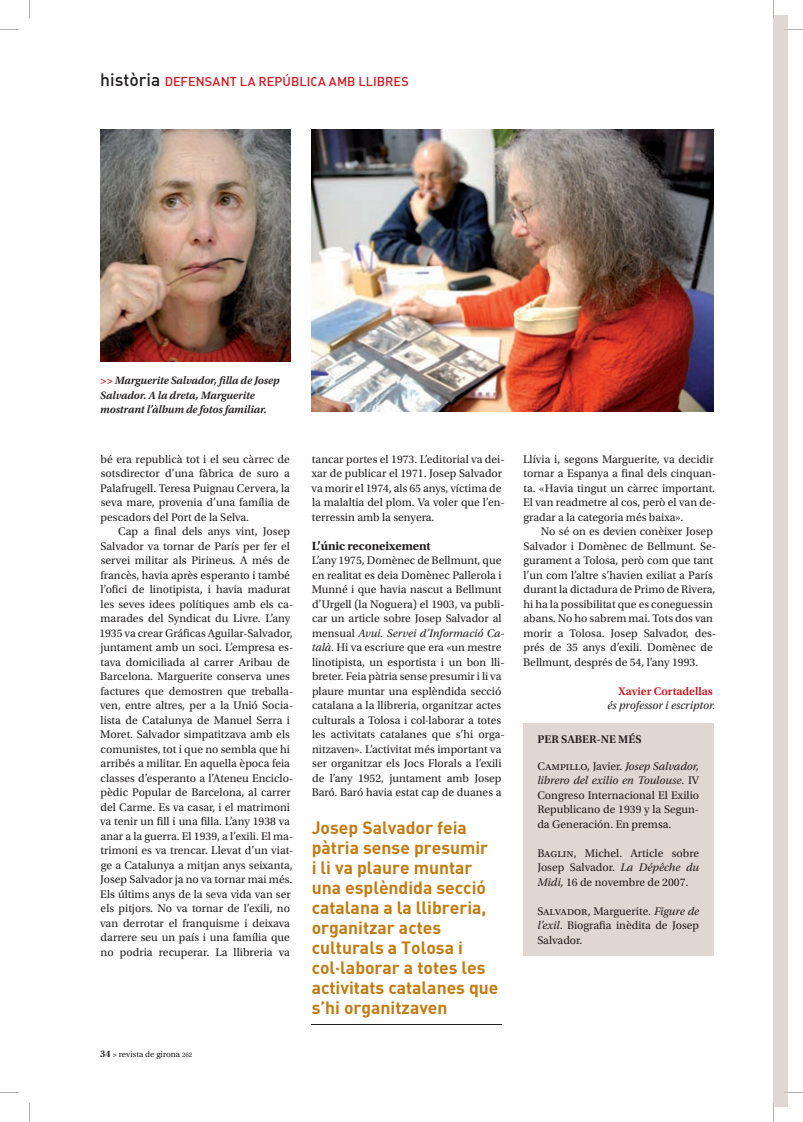
<style>
.page{position:relative;width:803px;height:1122px;background:#fff}
.page>*{position:absolute;margin:0;border:0;box-sizing:border-box;transform-origin:0 0}
.t1{font:17.5px/20px "DIN Bold";color:#c27b11}
.t2{font:12.5px "DIN Medium Alternate";letter-spacing:.01em;color:#d2161e}
.t3{font:700 12.5px "Utopia Std";letter-spacing:-.01em;color:#231f20}
.t4{font:11.62px/14.5px "Utopia Std";color:#231f20}
.t5{font:italic 11.62px "Utopia Std";color:#231f20}
.t6{font:600 11.62px "Utopia Std";color:#d2161e}
.t7{font:600 11.62px "Utopia Std";color:#231f20}
.t8{font:italic 600 11.25px/14.5px "Utopia Std";letter-spacing:-.01em;color:#231f20}
.t9{font:8.75px "Utopia Std";color:#231f20}
.s1{font-size:17.5px;color:#231f20}
.s2{color:#d2161e}
.s3{font-weight:600;font-size:10px}
.s4{font-weight:600;font-size:7.5px}
.s5{font-size:6.88px}
.s6{font-style:italic}
</style>
<div class="page">
<div style="left:773px;top:15px;width:15px;height:1092px;background:#e1d7d2"></div>
<hr style="left:312px;top:1024px;width:190px;height:1px;background:#231f20">
<img style="left:100px;top:129px;width:190px;height:232px">
<img style="left:312px;top:129px;width:401px;height:283px">
<div style="left:523px;top:724px;width:190px;height:232px;background:#e1d7d2"></div>
<svg style="left:773px;top:0;width:1px;height:19px"></svg>
<svg style="left:29px;top:0;width:1px;height:19px"></svg>
<svg style="left:784px;top:29px;width:19px;height:1px"></svg>
<svg style="left:0;top:29px;width:19px;height:1px"></svg>
<svg style="left:784px;top:1092px;width:19px;height:1px"></svg>
<svg style="left:0;top:1092px;width:19px;height:1px"></svg>
<svg style="left:773px;top:1103px;width:1px;height:19px"></svg>
<svg style="left:29px;top:1103px;width:1px;height:19px"></svg>
<p class="t2" style="left:100px;top:73px;width:310px"><span class="s1">història</span> DEFENSANT LA REPÚBLICA AMB LLIBRES</p>
<p class="t8" style="left:100px;top:373px;width:181px"><span class="s2">&gt;&gt;</span> Marguerite Salvador, filla de Josep<br>Salvador. A la dreta, Marguerite mostrant l’àlbum de fotos familiar.</p>
<p class="t4" style="left:100px;top:452px;width:191px;text-align:justify">bé era republicà tot i el seu càrrec de sotsdirector d’una fàbrica de suro a Palafrugell. Teresa Puignau Cervera, la seva mare, provenia d’una família de pescadors del Port de la Selva.</p>
<p class="t4" style="left:99px;top:524px;width:195px;text-indent:19px">Cap a final dels anys vint, Josep Salvador va tornar de París per fer el servei militar als Pirineus. A més de francès, havia après esperanto i també l’ofici de linotipista, i havia madurat les seves idees polítiques amb els ca· marades del Syndicat du Livre. L’any 1935 va crear Gráficas Aguilar·Salvador, juntament amb un soci. L’empresa es· tava domiciliada al carrer Aribau de Barcelona. Marguerite conserva unes factures que demostren que treballa· ven, entre altres, per a la Unió Socia· lista de Catalunya de Manuel Serra i Moret. Salvador simpatitzava amb els comunistes, tot i que no sembla que hi arribés a militar. En aquella època feia classes d’esperanto a l’Ateneu Enciclo· pèdic Popular de Barcelona, al carrer del Carme. Es va casar, i el matrimoni va tenir un fill i una filla. L’any 1938 va anar a la guerra. El 1939, a l’exili. El ma· trimoni es va trencar. Llevat d’un viat· ge a Catalunya a mitjan anys seixanta, Josep Salvador ja no va tornar mai més.<br>Els últims anys de la seva vida van ser els pitjors. No va tornar de l’exili, no van derrotar el franquisme i deixava darrere seu un país i una família que no podria recuperar. La llibreria va</p>
<p class="t9" style="left:100px;top:1050px;width:94px"><span class="s3">34</span> <span class="s4">&gt;</span> revista de girona <span class="s5">262</span></p>
<p class="t4" style="left:312px;top:452px;width:195px">tancar portes el 1973. L’editorial va dei· xar de publicar el 1971. Josep Salvador va morir el 1974, als 65 anys, víctima de la malaltia del plom. Va voler que l’en· terressin amb la senyera.</p>
<p class="t3" style="left:312px;top:538px;width:120px">L’únic reconeixement</p>
<p class="t4" style="left:312px;top:553px;width:195px">L’any 1975, Domènec de Bellmunt, que en realitat es deia Domènec Pallerola i Munné i que havia nascut a Bellmunt d’Urgell (la Noguera) el 1903, va publi· car un article sobre Josep Salvador al mensual <span class="s6">Avui. Servei d’Informació Ca&shy;talà</span>. Hi va escriure que era «un mestre linotipista, un esportista i un bon lli· breter. Feia pàtria sense presumir i li va plaure muntar una esplèndida secció catalana a la llibreria, organitzar actes culturals a Tolosa i col·laborar a totes les activitats catalanes que s’hi orga· nitzaven». L’activitat més important va ser organitzar els Jocs Florals a l’exili de l’any 1952, juntament amb Josep Baró. Baró havia estat cap de duanes a</p>
<h1 class="t1" style="left:312px;top:817px;width:188px">Josep Salvador feia pàtria sense presumir<br>i li va plaure muntar una esplèndida secció catalana a la llibreria, organitzar actes culturals a Tolosa i col·laborar a totes les activitats catalanes que s’hi organitzaven</h1>
<p class="t4" style="left:523px;top:452px;width:195px">Llívia i, segons Marguerite, va decidir tornar a Espanya a final dels cinquan· ta. «Havia tingut un càrrec important.<br>El van readmetre al cos, però el van de· gradar a la categoria més baixa».</p>
<p class="t4" style="left:523px;top:524px;width:195px;text-indent:18px">No sé on es devien conèixer Josep Salvador i Domènec de Bellmunt. Se· gurament a Tolosa, però com que tant l’un com l’altre s’havien exiliat a París durant la dictadura de Primo de Rivera, hi ha la possibilitat que es coneguessin abans. No ho sabrem mai. Tots dos van morir a Tolosa. Josep Salvador, des· prés de 35 anys d’exili. Domènec de Bellmunt, després de 54, l’any 1993.</p>
<p class="t6" style="left:618px;top:684px;width:96px">Xavier Cortadellas</p>
<p class="t5" style="left:607px;top:699px;width:109px">és professor i escriptor.</p>
<p class="t7" style="left:537px;top:733px;width:106px">PER SABER-NE MÉS</p>
<p class="t4" style="left:537px;top:759px;width:163px;text-align:justify">Campillo, Javier. <span class="s6">Josep Salvador, librero del exilio en Toulouse</span>. IV Congreso Internacional El Exilio Republicano de 1939 y la Segun· da Generación. En premsa.</p>
<p class="t4" style="left:537px;top:846px;width:163px;text-align:justify">Baglin, Michel. Article sobre Josep Salvador. <span class="s6">La Dépêche du Midi,</span> 16 de novembre de 2007.</p>
<p class="t4" style="left:537px;top:904px;width:163px;text-align:justify">Salvador, Marguerite. <span class="s6">Figure de l’exil</span>. Biografia inèdita de Josep Salvador.</p>
</div>
